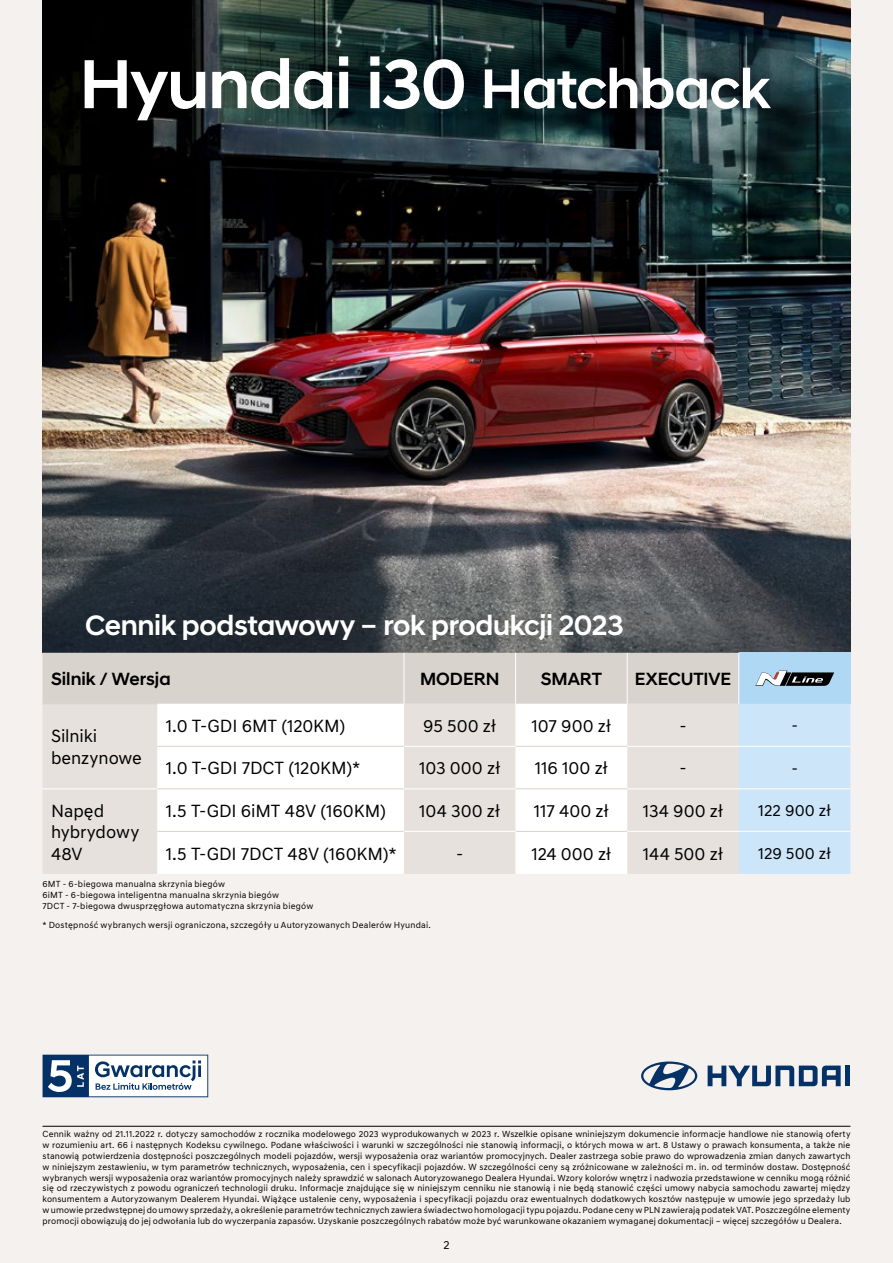
<style>
.page{position:relative;width:893px;height:1263px;background:#f4f1ef}
.page>*{position:absolute;margin:0;border:0;box-sizing:border-box;transform-origin:0 0}
.t1{font:500 70.5px "Hyundai Sans Head";letter-spacing:-.02em;color:#fff}
.t2{font:500 28.5px "Hyundai Sans Head";letter-spacing:-.015em;color:#fff}
.t3{font:18px/21.6px "Hyundai Sans Text";letter-spacing:-.005em;color:#000}
.t4{font:500 18px "Hyundai Sans Head";color:#000}
.t5{font:16.5px "Hyundai Sans Text";color:#000}
.t6{font:12px "Hyundai Sans Text";color:#000}
.t7{font:9px/10.8px "Hyundai Sans Text";letter-spacing:.02em;color:#000;text-align:justify}
.s1{font-size:57px}
</style>
<div class="page">
<img style="left:43px;top:0;width:807px;height:653px">
<hr style="left:43px;top:1126px;width:807px;height:1px;background:#000">
<svg style="left:708px;top:1065px;width:133px;height:21px"></svg>
<div style="left:845px;top:1065px;width:5px;height:21px;background:#053266"></div>
<svg style="left:641px;top:1061px;width:56px;height:29px"></svg>
<svg style="left:43px;top:1054px;width:165px;height:43px"></svg>
<svg style="left:43px;top:653px;width:807px;height:221px"></svg>
<h1 class="t1" style="left:79px;top:42px;width:692px">Hyundai i30 <span class="s1">Hatchback</span></h1>
<h2 class="t2" style="left:85px;top:608px;width:540px">Cennik podstawowy – rok produkcji 2023</h2>
<h3 class="t4" style="left:51px;top:668px;width:121px">Silnik / Wersja</h3>
<h3 class="t4" style="left:420px;top:668px;width:81px">MODERN</h3>
<h3 class="t4" style="left:541px;top:668px;width:63px">SMART</h3>
<h3 class="t4" style="left:635px;top:668px;width:98px">EXECUTIVE</h3>
<h3 class="t3" style="left:51px;top:725px;width:92px">Silniki benzynowe</h3>
<h3 class="t3" style="left:166px;top:715px;width:181px">1.0 T-GDI 6MT (120KM)</h3>
<h3 class="t3" style="left:423px;top:715px;width:74px">95 500 zł</h3>
<h3 class="t3" style="left:532px;top:715px;width:81px">107 900 zł</h3>
<h3 class="t3" style="left:679px;top:715px;width:9px">-</h3>
<h3 class="t5" style="left:791px;top:715px;width:8px">-</h3>
<h3 class="t3" style="left:166px;top:757px;width:196px">1.0 T-GDI 7DCT (120KM)*</h3>
<h3 class="t3" style="left:419px;top:757px;width:83px">103 000 zł</h3>
<h3 class="t3" style="left:535px;top:757px;width:75px">116 100 zł</h3>
<h3 class="t3" style="left:679px;top:757px;width:9px">-</h3>
<h3 class="t5" style="left:791px;top:758px;width:8px">-</h3>
<h3 class="t3" style="left:51px;top:800px;width:90px">Napęd hybrydowy<br>48V</h3>
<h3 class="t3" style="left:166px;top:800px;width:222px">1.5 T-GDI 6iMT 48V (160KM)</h3>
<h3 class="t3" style="left:419px;top:800px;width:82px">104 300 zł</h3>
<h3 class="t3" style="left:534px;top:800px;width:77px">117 400 zł</h3>
<h3 class="t3" style="left:643px;top:800px;width:82px">134 900 zł</h3>
<h3 class="t5" style="left:758px;top:801px;width:74px">122 900 zł</h3>
<h3 class="t3" style="left:166px;top:843px;width:232px">1.5 T-GDI 7DCT 48V (160KM)*</h3>
<h3 class="t3" style="left:456px;top:843px;width:9px">-</h3>
<h3 class="t3" style="left:531px;top:843px;width:81px">124 000 zł</h3>
<h3 class="t3" style="left:643px;top:843px;width:82px">144 500 zł</h3>
<h3 class="t5" style="left:758px;top:843px;width:74px">129 500 zł</h3>
<p class="t7" style="left:43px;top:879px;width:272px;text-align:left">6MT - 6-biegowa manualna skrzynia biegów<br>6iMT - 6-biegowa inteligentna manualna skrzynia biegów<br>7DCT - 7-biegowa dwusprzęgłowa automatyczna skrzynia biegów</p>
<p class="t7" style="left:43px;top:920px;width:390px">* Dostępność wybranych wersji ograniczona, szczegóły u Autoryzowanych Dealerów Hyundai.</p>
<p class="t7" style="left:43px;top:1129px;width:809px">Cennik ważny od 21.11.2022 r. dotyczy samochodów z rocznika modelowego 2023 wyprodukowanych w 2023 r. Wszelkie opisane wniniejszym dokumencie informacje handlowe nie stanowią oferty w rozumieniu art. 66 i następnych Kodeksu cywilnego. Podane właściwości i warunki w szczególności nie stanowią informacji, o których mowa w art. 8 Ustawy o prawach konsumenta, a także nie stanowią potwierdzenia dostępności poszczególnych modeli pojazdów, wersji wyposażenia oraz wariantów promocyjnych. Dealer zastrzega sobie prawo do wprowadzenia zmian danych zawartych w niniejszym zestawieniu, w tym parametrów technicznych, wyposażenia, cen i specyfikacji pojazdów. W szczególności ceny są zróżnicowane w zależności m. in. od terminów dostaw. Dostępność wybranych wersji wyposażenia oraz wariantów promocyjnych należy sprawdzić w salonach Autoryzowanego Dealera Hyundai. Wzory kolorów wnętrz i nadwozia przedstawione w cenniku mogą różnić się od rzeczywistych z powodu ograniczeń technologii druku. Informacje znajdujące się w niniejszym cenniku nie stanowią i nie będą stanowić części umowy nabycia samochodu zawartej między konsumentem a Autoryzowanym Dealerem Hyundai. Wiążące ustalenie ceny, wyposażenia i specyfikacji pojazdu oraz ewentualnych dodatkowych kosztów następuje w umowie jego sprzedaży lub w umowie przedwstępnej do umowy sprzedaży, a określenie parametrów technicznych zawiera świadectwo homologacji typu pojazdu. Podane ceny w PLN zawierają podatek VAT. Poszczególne elementy promocji obowiązują do jej odwołania lub do wyczerpania zapasów. Uzyskanie poszczególnych rabatów może być warunkowane okazaniem wymaganej dokumentacji – więcej szczegółów u Dealera.</p>
<h3 class="t6" style="left:443px;top:1237px;width:8px">2</h3>
</div>
